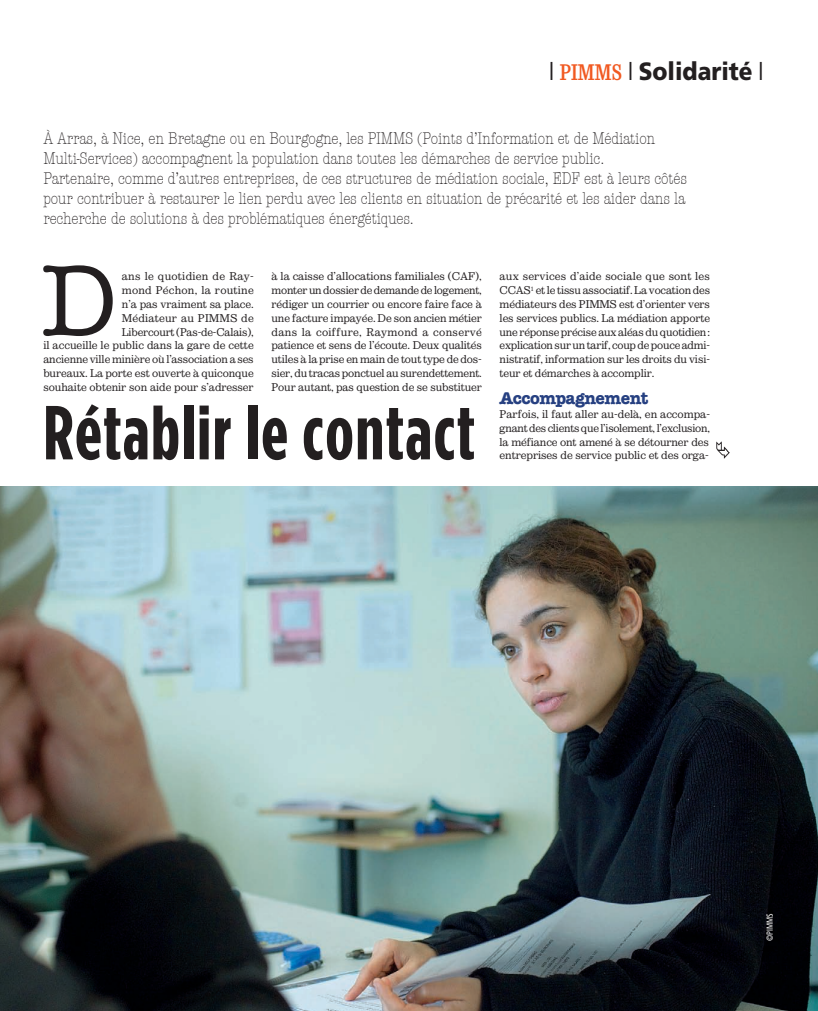
<style>
.page{position:relative;width:818px;height:1011px;background:#fff}
.page>*{position:absolute;margin:0;border:0;box-sizing:border-box;transform-origin:0 0}
.t1{font:104.5px "American Typewriter";color:#231f20}
.t2{font:700 76.25px "Gotham Condensed";letter-spacing:.015em;color:#231f20}
.t3{font:900 25px "Frutiger LT Std";color:#231f20;scale:.9 1}
.t4{font:300 condensed 17.5px/20px "American Typewriter";letter-spacing:-.01em;color:#231f20}
.t5{font:700 17.5px "American Typewriter";letter-spacing:-.03em;color:#264081}
.t6{font:300 10.62px/13.8px "Sutro";letter-spacing:-.01em;color:#231f20;text-align:justify}
.t7{font:condensed 8.75px "Frutiger LT Std";color:#fff;scale:.9 1}
.s1{font-family:"Sutro";font-weight:500;font-stretch:condensed;font-size:21.25px;color:#f15921}
</style>
<div class="page">
<img style="left:1px;top:487px;width:816px;height:523px">
<img style="left:716px;top:442px;width:13px;height:16px">
<h3 class="t3" style="left:549px;top:56px;width:238px">❘ <span class="s1">PIMMS</span> ❘ Solidarité ❘</h3>
<p class="t4" style="left:43px;top:128px;width:645px">À Arras, à Nice, en Bretagne ou en Bourgogne, les PIMMS (Points d’Information et de Médiation Multi-Services) accompagnent la population dans toutes les démarches de service public.<br>Partenaire, comme d’autres entreprises, de ces structures de médiation sociale, EDF est à leurs côtés pour contribuer à restaurer le lien perdu avec les clients en situation de précarité et les aider dans la recherche de solutions à des problématiques énergétiques.</p>
<h1 class="t1" style="left:41px;top:241px;width:77px">D</h1>
<p class="t6" style="left:43px;top:269px;width:212px;text-align:right">ans le quotidien de Ray-<br>mond Péchon, la routine<br>n’a pas vraiment sa place.<br>Médiateur au PIMMS de<br>Libercourt (Pas-de-Calais),<br>il accueille le public dans la gare de cette ancienne ville minière où l’association a ses bureaux. La porte est ouverte à quiconque souhaite obtenir son aide pour s’adresser</p>
<p class="t6" style="left:271px;top:269px;width:212px">à la caisse d’allocations familiales (CAF), monter un dossier de demande de logement, rédiger un courrier ou encore faire face à une facture impayée. De son ancien métier dans la coiffure, Raymond a conservé patience et sens de l’écoute. Deux qualités utiles à la prise en main de tout type de dos&shy;sier, du tracas ponctuel au surendettement.<br>Pour autant, pas question de se substituer</p>
<p class="t6" style="left:499px;top:269px;width:212px">aux services d’aide sociale que sont les CCAS<sup>1</sup> et le tissu associatif. La vocation des médiateurs des PIMMS est d’orienter vers les services publics. La médiation apporte une réponse précise aux aléas du quotidien : explication sur un tarif, coup de pouce admi&shy;nistratif, information sur les droits du visi&shy;teur et démarches à accomplir.</p>
<h3 class="t5" style="left:499px;top:387px;width:150px">Accompagnement</h3>
<p class="t6" style="left:499px;top:407px;width:212px">Parfois, il faut aller au-delà, en accompa&shy;gnant des clients que l’isolement, l’exclusion, la méfiance ont amené à se détourner des en treprises de service public et des orga-</p>
<h2 class="t2" style="left:43px;top:388px;width:433px">Rétablir le contact</h2>
<p class="t7" style="left:764px;top:940px;width:32px;rotate:-90deg">©PIMMS</p>
</div>
